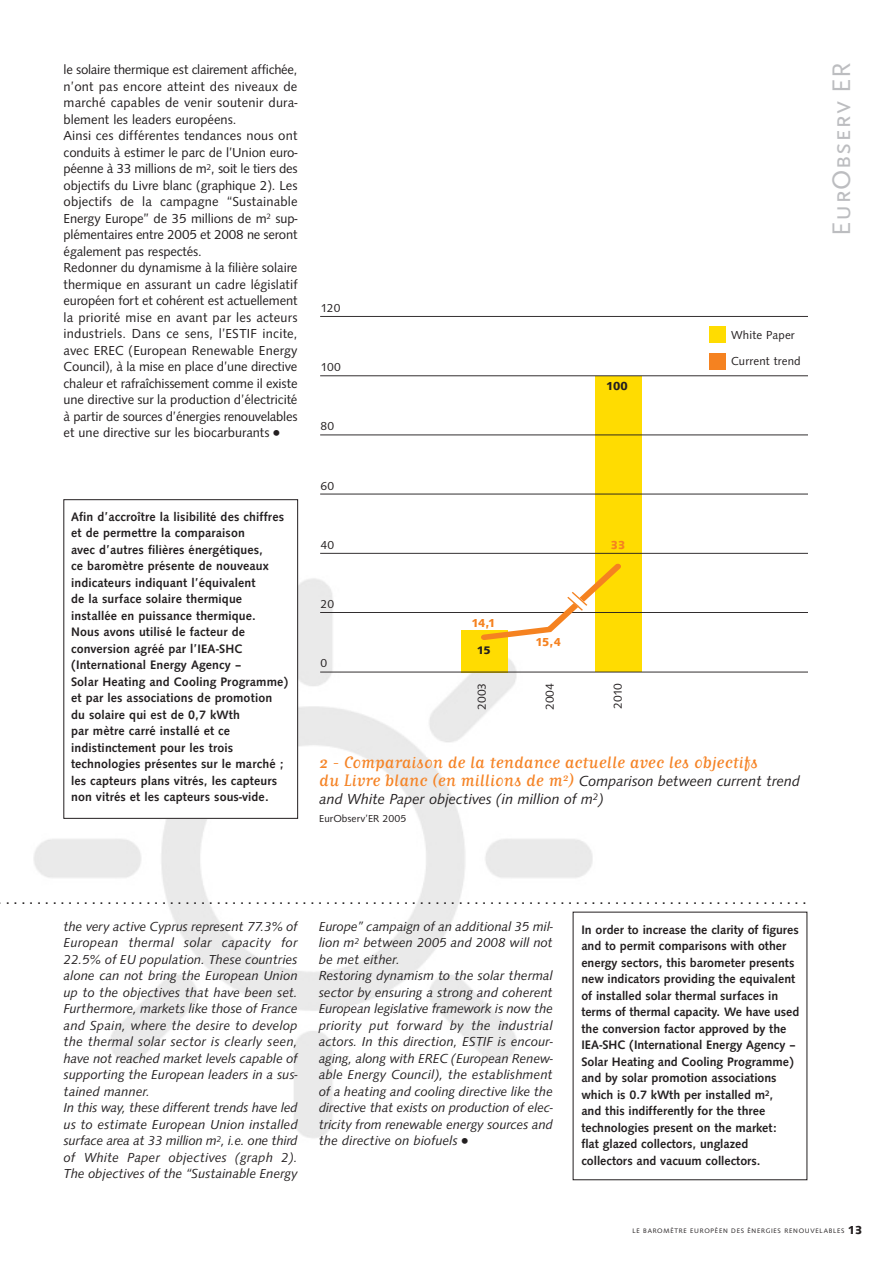
<style>
.page{position:relative;width:893px;height:1263px;background:#fff}
.page>*{position:absolute;margin:0;border:0;box-sizing:border-box;transform-origin:0 0}
.t1{font:26.55px "Scala Sans Caps";letter-spacing:.025em;color:#bcbdc0}
.t2{font:19.5px "Matrix Script";letter-spacing:.005em;color:#f58427}
.t3{font:18px "Syntax";color:#231f20}
.t4{font:italic 15px/18px "Syntax";color:#231f20}
.t5{font:italic 13.5px/16.5px "Syntax";letter-spacing:.005em;color:#231f20}
.t6{font:13.5px/16.5px "Syntax";letter-spacing:-.005em;color:#231f20}
.t7{font:700 12.75px/16.5px "Syntax";letter-spacing:.01em;color:#231f20}
.t8{font:12px/25.5px "Syntax";letter-spacing:.015em;color:#231f20}
.t9{font:800 12px "Syntax H";color:#f58220}
.t10{font:800 12px "Syntax H";color:#231f20}
.t11{font:800 11.4px "Syntax H";color:#231f20;scale:1.05 1}
.t12{font:10.5px "Syntax";letter-spacing:.005em;color:#231f20}
.t13{font:6.75px "Syntax";letter-spacing:.11em;color:#231f20}
.s1{font-size:21px}
.s2{font-family:"Matrix Script";font-style:normal;font-size:19.5px;color:#f58427}
.s3{font-style:normal;font-size:21px}
.s4{font-family:"Syntax H";font-weight:800;font-size:12px}
</style>
<div class="page">
<img style="left:33px;top:557px;width:579px;height:624px">
<div style="left:462px;top:630px;width:46px;height:43px;background:#ffdc01"></div>
<div style="left:595px;top:376px;width:47px;height:296px;background:#ffdc01"></div>
<hr style="left:320px;top:376px;width:488px;height:1px;background:#231f20">
<hr style="left:320px;top:435px;width:488px;height:1px;background:#231f20">
<hr style="left:320px;top:316px;width:488px;height:1px;background:#231f20">
<hr style="left:320px;top:494px;width:488px;height:1px;background:#231f20">
<hr style="left:320px;top:553px;width:488px;height:1px;background:#231f20">
<hr style="left:320px;top:672px;width:488px;height:1px;background:#231f20">
<hr style="left:320px;top:612px;width:488px;height:1px;background:#231f20">
<div style="left:709px;top:353px;width:16px;height:16px;background:#f58220"></div>
<div style="left:709px;top:326px;width:16px;height:16px;background:#ffdc01"></div>
<svg style="left:477px;top:559px;width:150px;height:85px"></svg>
<div style="left:573px;top:912px;width:234px;height:268px;background:#fff"></div>
<div style="left:64px;top:500px;width:234px;height:318px;background:#fff"></div>
<div style="left:64px;top:499px;width:234px;height:320px;border:1px solid #231f20"></div>
<p class="t6" style="left:64px;top:63px;width:235px">le solaire thermique est clairement affichée, n’ont pas encore atteint des niveaux de marché capables de venir soutenir dura&shy;blement les leaders européens.<br>Ainsi ces différentes tendances nous ont conduits à estimer le parc de l’Union euro&shy;péenne à 33 millions de m<sup>2</sup>, soit le tiers des objectifs du Livre blanc (graphique 2). Les objectifs de la campagne “Sustainable Energy Europe” de 35 millions de m<sup>2</sup> sup&shy;plémentaires entre 2005 et 2008 ne seront également pas respectés.<br>Redonner du dynamisme à la filière solaire thermique en assurant un cadre législatif européen fort et cohérent est actuellement la priorité mise en avant par les acteurs industriels. Dans ce sens, l’ESTIF incite, avec EREC (European Renewable Energy Council), à la mise en place d’une directive chaleur et rafraîchissement comme il existe une directive sur la production d’électricité à partir de sources d’énergies renouvelables et une directive sur les biocarburants<span class="s1">•</span></p>
<p class="t7" style="left:71px;top:509px;width:219px">Afin d’accroître la lisibilité des chiffres et de permettre la comparaison<br>avec d’autres filières énergétiques,<br>ce baromètre présente de nouveaux indicateurs indiquant l’équivalent<br>de la surface solaire thermique installée en puissance thermique.<br>Nous avons utilisé le facteur de conversion agréé par l’IEA-SHC (International Energy Agency –<br>Solar Heating and Cooling Programme) et par les associations de promotion du solaire qui est de 0,7 kWth<br>par mètre carré installé et ce indistinctement pour les trois technologies présentes sur le marché ; les capteurs plans vitrés, les capteurs non vitrés et les capteurs sous-vide.</p>
<p class="t8" style="left:321px;top:295px;width:21px">120</p>
<p class="t8" style="left:321px;top:354px;width:22px">100</p>
<p class="t8" style="left:321px;top:413px;width:15px">80</p>
<p class="t8" style="left:321px;top:473px;width:15px">60</p>
<p class="t8" style="left:321px;top:532px;width:15px">40</p>
<p class="t8" style="left:321px;top:591px;width:15px">20</p>
<p class="t8" style="left:321px;top:650px;width:8px">0</p>
<p class="t10" style="left:606px;top:380px;width:23px">100</p>
<p class="t9" style="left:471px;top:616px;width:26px">14,1</p>
<p class="t11" style="left:477px;top:644px;width:15px">15</p>
<p class="t9" style="left:535px;top:635px;width:27px">15,4</p>
<p class="t9" style="left:611px;top:538px;width:16px">33</p>
<p class="t8" style="left:469px;top:710px;width:28px;rotate:-90deg">2003</p>
<p class="t8" style="left:537px;top:710px;width:28px;rotate:-90deg">2004</p>
<p class="t8" style="left:605px;top:709px;width:28px;rotate:-90deg">2010</p>
<p class="t8" style="left:731px;top:322px;width:71px">White Paper<br>Current trend</p>
<h2 class="t2" style="left:319px;top:750px;width:440px">2 - Comparaison de la tendance actuelle avec les objectifs</h2>
<p class="t4" style="left:319px;top:773px;width:482px"><span class="s2">du Livre blanc (en millions de m</span><sup>2</sup><span class="s2">)</span> Comparison between current trend and White Paper objectives (in million of m<sup>2</sup>)</p>
<p class="t12" style="left:319px;top:815px;width:89px">EurObserv’ER 2005</p>
<h1 class="t1" style="left:825px;top:236px;width:175px;rotate:-90deg">EurObserv ER</h1>
<h3 class="t3" style="left:-2px;top:891px;width:811px">........................................................................................................</h3>
<p class="t7" style="left:581px;top:922px;width:219px">In order to increase the clarity of figures and to permit comparisons with other energy sectors, this barometer presents new indicators providing the equivalent of installed solar thermal surfaces in terms of thermal capacity. We have used the conversion factor approved by the IEA-SHC (International Energy Agency – Solar Heating and Cooling Programme) and by solar promotion associations which is 0.7 kWth per installed m<sup>2</sup>,<br>and this indifferently for the three technologies present on the market:<br>flat glazed collectors, unglazed collectors and vacuum collectors.</p>
<p class="t5" style="left:64px;top:919px;width:236px">the very active Cyprus represent 77.3% of European thermal solar capacity for 22.5% of EU population. These countries alone can not bring the European Union up to the objectives that have been set.<br>Furthermore, markets like those of France and Spain, where the desire to develop the thermal solar sector is clearly seen, have not reached market levels capable of supporting the European leaders in a sus&shy;tained manner.<br>In this way, these different trends have led us to estimate European Union installed surface area at 33 million m<sup>2</sup>, i.e. one third of White Paper objectives (graph 2).<br>The objectives of the “Sustainable Energy</p>
<p class="t5" style="left:319px;top:919px;width:236px">Europe” campaign of an additional 35 mil&shy;lion m<sup>2</sup> between 2005 and 2008 will not be met either.<br>Restoring dynamism to the solar thermal sector by ensuring a strong and coherent European legislative framework is now the priority put forward by the industrial actors. In this direction, ESTIF is encour&shy;aging, along with EREC (European Renew&shy;able Energy Council), the establishment of a heating and cooling directive like the directive that exists on production of elec&shy;tricity from renewable energy sources and the directive on biofuels<span class="s3">•</span></p>
<p class="t13" style="left:632px;top:1228px;width:231px">LE BAROMÈTRE EUROPÉEN DES ÉNERGIES RENOUVELABLES <span class="s4">13</span></p>
</div>
